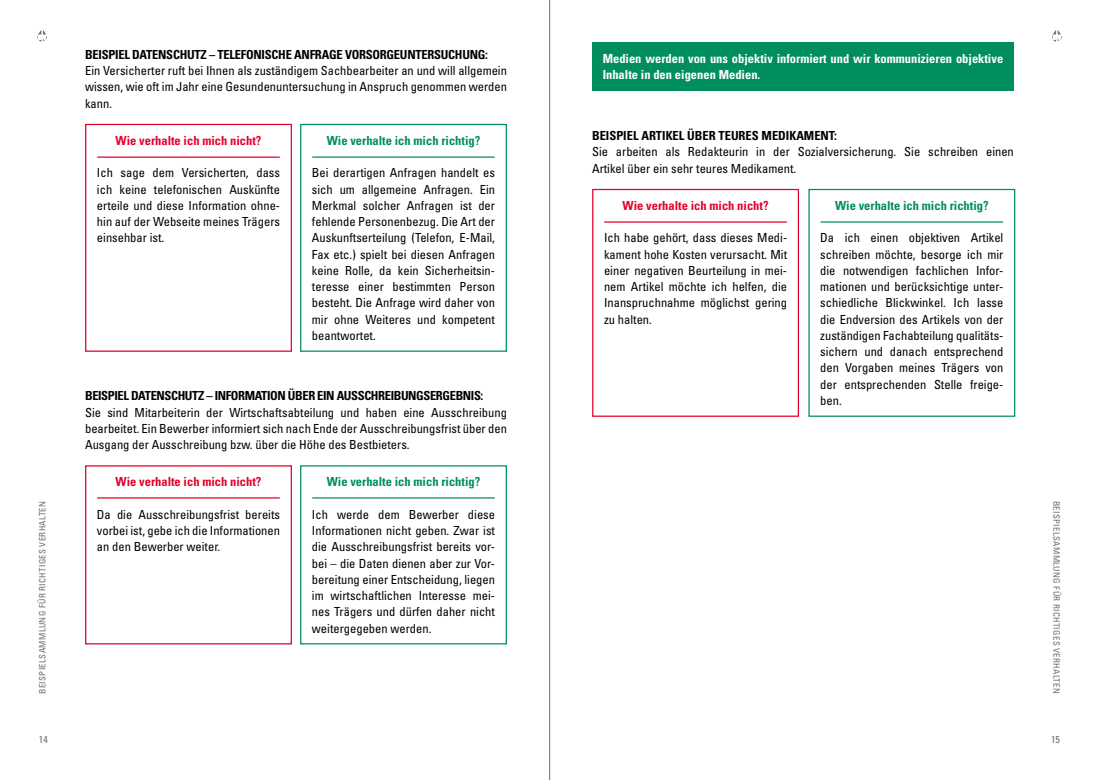
<style>
.page{position:relative;width:1099px;height:780px;background:#fff}
.page>*{position:absolute;margin:0;border:0;box-sizing:border-box;transform-origin:0 0}
.t1{font:condensed 12.5px/16.2px "Univers LT Std";color:#000;text-align:justify}
.t2{font:700 condensed 12.5px "Univers LT Std";letter-spacing:-.02em;color:#000}
.t3{font:700 condensed 12.5px/16.2px "Univers LT Std";color:#fff}
.t4{font:700 condensed 12.5px "Univers LT Std";color:#008e5c}
.t5{font:700 condensed 12.5px "Univers LT Std";color:#e4012d}
.t6{font:700 condensed 12.5px "Univers LT Std";color:#000}
.t7{font:condensed 10px "Univers LT Std";color:#6e6e6e}
.t8{font:condensed 8.75px "Univers LT Std";letter-spacing:.04em;color:#6e6e6e}
</style>
<div class="page">
<svg style="left:1052px;top:30px;width:10px;height:12px"></svg>
<svg style="left:37px;top:30px;width:10px;height:12px"></svg>
<div style="left:85px;top:465px;width:207px;height:179px;border:1px solid #e4012d"></div>
<div style="left:300px;top:465px;width:207px;height:179px;border:1px solid #008e5c"></div>
<div style="left:85px;top:124px;width:207px;height:228px;border:1px solid #e4012d"></div>
<div style="left:300px;top:124px;width:207px;height:228px;border:1px solid #008e5c"></div>
<hr style="left:97px;top:156px;width:183px;height:2px;background:#e4012d">
<hr style="left:97px;top:497px;width:183px;height:1px;background:#e4012d">
<hr style="left:312px;top:156px;width:183px;height:2px;background:#008e5c">
<hr style="left:312px;top:497px;width:183px;height:1px;background:#008e5c">
<div style="left:592px;top:43px;width:421px;height:47px;background:#008e5c"></div>
<div style="left:592px;top:189px;width:207px;height:228px;border:1px solid #e4012d"></div>
<div style="left:808px;top:189px;width:207px;height:228px;border:1px solid #008e5c"></div>
<hr style="left:604px;top:221px;width:182px;height:2px;background:#e4012d">
<hr style="left:820px;top:221px;width:183px;height:2px;background:#008e5c">
<hr style="left:549px;top:0;width:1px;height:780px;background:#6e6e6e">
<p class="t2" style="left:85px;top:47px;width:404px">Beispiel Datenschutz – telefonische Anfrage Vorsorgeuntersuchung:</p>
<p class="t1" style="left:85px;top:62px;width:423px">Ein Versicherter ruft bei Ihnen als zuständigem Sachbearbeiter an und will allgemein wissen, wie oft im Jahr eine Gesundenuntersuchung in Anspruch genommen werden kann.</p>
<p class="t5" style="left:116px;top:133px;width:147px">Wie verhalte ich mich nicht?</p>
<p class="t1" style="left:97px;top:164px;width:185px">Ich sage dem Versicherten, dass ich keine telefonischen Auskünfte erteile und diese Information ohne&shy;hin auf der Webseite meines Trägers einsehbar ist.</p>
<p class="t3" style="left:602px;top:50px;width:402px">Medien werden von uns objektiv informiert und wir kommunizieren objektive<br>Inhalte in den eigenen Medien.</p>
<p class="t6" style="left:592px;top:128px;width:246px">Beispiel Artikel über teures Medikament:</p>
<p class="t1" style="left:592px;top:144px;width:423px">Sie arbeiten als Redakteurin in der Sozialversicherung. Sie schreiben einen<br>Artikel über ein sehr teures Medikament.</p>
<p class="t5" style="left:622px;top:198px;width:147px">Wie verhalte ich mich nicht?</p>
<p class="t1" style="left:604px;top:229px;width:185px">Ich habe gehört, dass dieses Medi&shy;kament hohe Kosten verursacht. Mit einer negativen Beurteilung in mei&shy;nem Artikel möchte ich helfen, die Inanspruchnahme möglichst gering zu halten.</p>
<p class="t4" style="left:327px;top:133px;width:155px">Wie verhalte ich mich richtig?</p>
<p class="t1" style="left:312px;top:164px;width:185px">Bei derartigen Anfragen handelt es sich um allgemeine Anfragen. Ein Merkmal solcher Anfragen ist der fehlende Personenbezug. Die Art der Auskunftserteilung (Telefon, E-Mail, Fax etc.) spielt bei diesen Anfragen keine Rolle, da kein Sicherheitsin&shy;teresse einer bestimmten Person besteht. Die Anfrage wird daher von mir ohne Weiteres und kompetent beantwortet.</p>
<p class="t4" style="left:835px;top:198px;width:155px">Wie verhalte ich mich richtig?</p>
<p class="t1" style="left:820px;top:229px;width:185px">Da ich einen objektiven Artikel schreiben möchte, besorge ich mir die notwendigen fachlichen Infor&shy;mationen und berücksichtige unter&shy;schiedliche Blickwinkel. Ich lasse die Endversion des Artikels von der zuständigen Fachabteilung qualitäts&shy;sichern und danach entsprechend den Vorgaben meines Trägers von der entsprechenden Stelle freige&shy;ben.</p>
<p class="t2" style="left:85px;top:388px;width:400px">Beispiel Datenschutz – Information über ein Ausschreibungsergebnis:</p>
<p class="t1" style="left:85px;top:404px;width:423px">Sie sind Mitarbeiterin der Wirtschaftsabteilung und haben eine Ausschreibung bearbeitet. Ein Bewerber informiert sich nach Ende der Ausschreibungsfrist über den Ausgang der Ausschreibung bzw. über die Höhe des Bestbieters.</p>
<p class="t5" style="left:116px;top:474px;width:147px">Wie verhalte ich mich nicht?</p>
<p class="t1" style="left:97px;top:506px;width:185px">Da die Ausschreibungsfrist bereits vorbei ist, gebe ich die Informationen an den Bewerber weiter.</p>
<p class="t4" style="left:327px;top:474px;width:155px">Wie verhalte ich mich richtig?</p>
<p class="t1" style="left:312px;top:506px;width:185px">Ich werde dem Bewerber diese Informationen nicht geben. Zwar ist die Ausschreibungsfrist bereits vor&shy;bei – die Daten dienen aber zur Vor&shy;bereitung einer Entscheidung, liegen im wirtschaftlichen Interesse mei&shy;nes Trägers und dürfen daher nicht weitergegeben werden.</p>
<p class="t8" style="left:37px;top:694px;width:194px;rotate:-90deg">BEISPIELSAMMLUNG FÜR RICHTIGES VERHALTEN</p>
<p class="t8" style="left:1062px;top:500px;width:194px;rotate:90deg">BEISPIELSAMMLUNG FÜR RICHTIGES VERHALTEN</p>
<p class="t7" style="left:39px;top:733px;width:10px">14</p>
<p class="t7" style="left:1051px;top:733px;width:10px">15</p>
</div>
